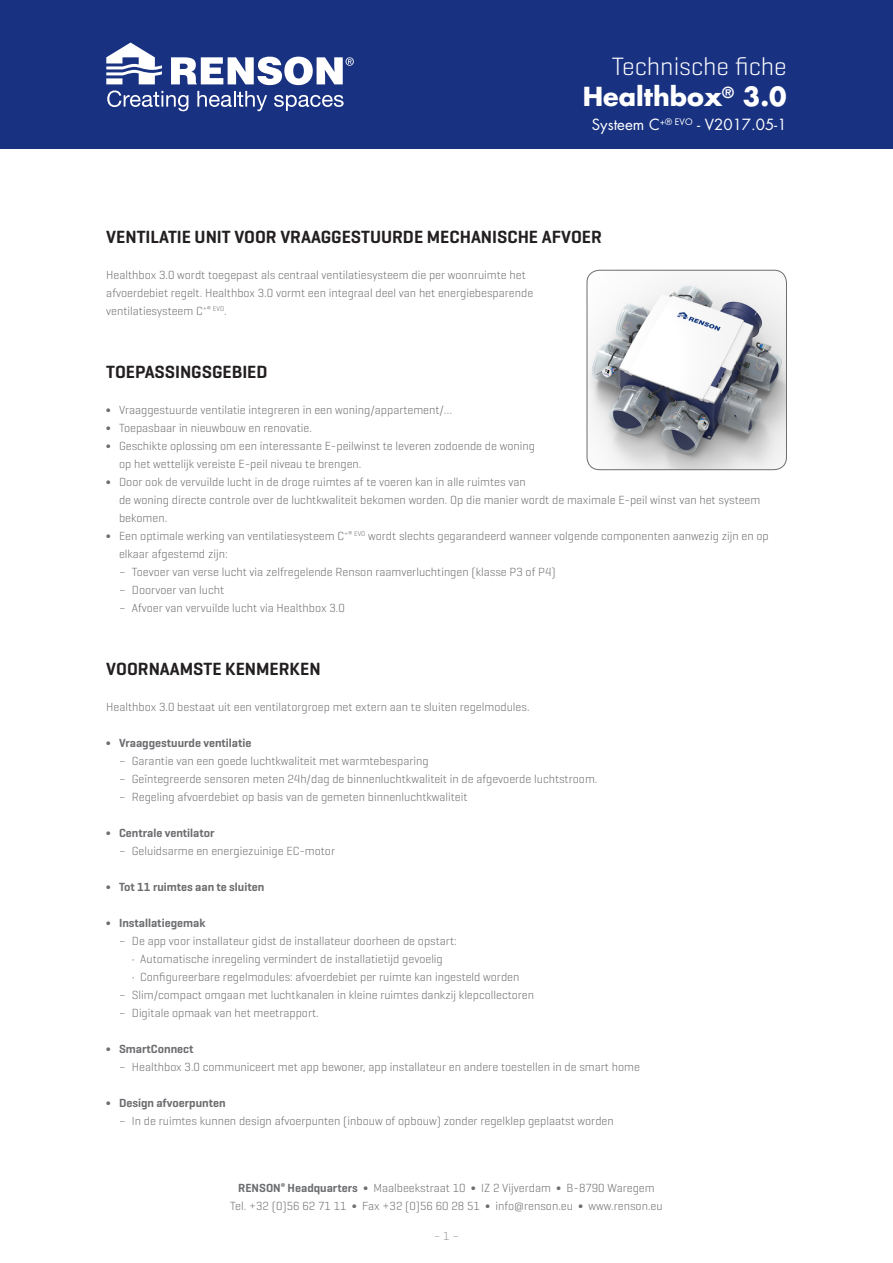
<style>
.page{position:relative;width:893px;height:1263px;background:#fff}
.page>*{position:absolute;margin:0;border:0;box-sizing:border-box;transform-origin:0 0}
.t1{font:300 25.5px "Geogrotesque";color:#fff}
.t2{font:700 25.5px "Futura Std";color:#fff}
.Titel_Paragraaf{font:600 18px "Geogrotesque";color:#231f20}
.t3{font:15px "Futura Std";color:#fff}
.Insprong_2{font:300 12px "Geogrotesque";color:#6c6d70}
.Insprong_1{font:300 12px/18px "Geogrotesque";color:#6c6d70}
.Text_Body{font:300 12px/18px "Geogrotesque";color:#6c6d70}
.Insprong_3{font:300 12px "Geogrotesque";color:#6c6d70}
.Insprong_1-2{font:600 12px "Geogrotesque";color:#6c6d70}
.Text_Body-2{font:300 12px "Geogrotesque";color:#939598}
.s1{font-weight:300}
.s2{font-weight:600}
</style>
<div class="page">
<div style="left:0;top:0;width:893px;height:149px;background:#183181"></div>
<svg style="left:106px;top:43px;width:248px;height:68px"></svg>
<svg style="left:587px;top:270px;width:200px;height:200px"></svg>
<h1 class="t1" style="left:612px;top:50px;width:177px">Technische fiche</h1>
<h1 class="t2" style="left:583px;top:80px;width:205px">Healthbox<sup>®</sup> 3.0</h1>
<p class="t3" style="left:592px;top:115px;width:196px">Systeem C<sup>+®</sup> <sup>EVO</sup> - V2017.05-1</p>
<p class="Titel_Paragraaf" style="left:106px;top:226px;width:497px">VENTILATIE UNIT VOOR VRAAGGESTUURDE MECHANISCHE AFVOER</p>
<p class="Text_Body" style="left:106px;top:266px;width:428px">Healthbox 3.0 wordt toegepast als centraal ventilatiesysteem die per woonruimte het afvoerdebiet regelt. Healthbox 3.0 vormt een integraal deel van het energiebesparende ventilatiesysteem C<sup>+®</sup> <sup>EVO</sup>.</p>
<p class="Titel_Paragraaf" style="left:106px;top:361px;width:163px">TOEPASSINGSGEBIED</p>
<p class="Insprong_1" style="left:106px;top:401px;width:348px">∫ Vraaggestuurde ventilatie integreren in een woning/appartement/…</p>
<p class="Insprong_1" style="left:106px;top:419px;width:207px">∫ Toepasbaar in nieuwbouw en renovatie.</p>
<p class="Insprong_1" style="left:119px;top:437px;width:417px;text-indent:-13px">∫ Geschikte oplossing om een interessante E-peilwinst te leveren zodoende de woning op het wettelijk vereiste E-peil niveau te brengen.</p>
<p class="Insprong_1" style="left:119px;top:473px;width:643px;text-indent:-13px">∫ Door ook de vervuilde lucht in de droge ruimtes af te voeren kan in alle ruimtes van<br>de woning directe controle over de luchtkwaliteit bekomen worden. Op die manier wordt de maximale E-peil winst van het systeem bekomen.</p>
<p class="Insprong_1" style="left:119px;top:527px;width:651px;text-indent:-13px">∫ Een optimale werking van ventilatiesysteem C<sup>+®</sup> <sup>EVO</sup> wordt slechts gegarandeerd wanneer volgende componenten aanwezig zijn en op elkaar afgestemd zijn:</p>
<p class="Insprong_2" style="left:119px;top:565px;width:438px">– Toevoer van verse lucht via zelfregelende Renson raamverluchtingen (klasse P3 of P4)</p>
<p class="Insprong_2" style="left:119px;top:583px;width:107px">– Doorvoer van lucht</p>
<p class="Insprong_2" style="left:119px;top:601px;width:227px">– Afvoer van vervuilde lucht via Healthbox 3.0</p>
<p class="Titel_Paragraaf" style="left:106px;top:658px;width:216px">VOORNAAMSTE KENMERKEN</p>
<p class="Text_Body" style="left:106px;top:698px;width:425px">Healthbox 3.0 bestaat uit een ventilatorgroep met extern aan te sluiten regelmodules.</p>
<p class="Insprong_1-2" style="left:106px;top:736px;width:147px"><span class="s1">∫</span> Vraaggestuurde ventilatie</p>
<p class="Insprong_2" style="left:119px;top:754px;width:311px">– Garantie van een goede luchtkwaliteit met warmtebesparing</p>
<p class="Insprong_2" style="left:119px;top:772px;width:480px">– Geïntegreerde sensoren meten 24h/dag de binnenluchtkwaliteit in de afgevoerde luchtstroom.</p>
<p class="Insprong_2" style="left:119px;top:790px;width:350px">– Regeling afvoerdebiet op basis van de gemeten binnenluchtkwaliteit</p>
<p class="Insprong_1-2" style="left:106px;top:826px;width:110px"><span class="s1">∫</span> Centrale ventilator</p>
<p class="Insprong_2" style="left:119px;top:844px;width:217px">– Geluidsarme en energiezuinige EC-motor</p>
<p class="Insprong_1-2" style="left:106px;top:880px;width:159px"><span class="s1">∫</span> Tot 11 ruimtes aan te sluiten</p>
<p class="Insprong_1-2" style="left:106px;top:916px;width:100px"><span class="s1">∫</span> Installatiegemak</p>
<p class="Insprong_2" style="left:119px;top:934px;width:339px">– De app voor installateur gidst de installateur doorheen de opstart:</p>
<p class="Insprong_3" style="left:132px;top:952px;width:313px">• Automatische inregeling vermindert de installatietijd gevoelig</p>
<p class="Insprong_3" style="left:132px;top:970px;width:389px">• Configureerbare regelmodules: afvoerdebiet per ruimte kan ingesteld worden</p>
<p class="Insprong_2" style="left:119px;top:988px;width:417px">– Slim/compact omgaan met luchtkanalen in kleine ruimtes dankzij klepcollectoren</p>
<p class="Insprong_2" style="left:119px;top:1006px;width:201px">– Digitale opmaak van het meetrapport.</p>
<p class="Insprong_1-2" style="left:106px;top:1042px;width:89px"><span class="s1">∫</span> SmartConnect</p>
<p class="Insprong_2" style="left:119px;top:1060px;width:522px">– Healthbox 3.0 communiceert met app bewoner, app installateur en andere toestellen in de smart home</p>
<p class="Insprong_1-2" style="left:106px;top:1096px;width:121px"><span class="s1">∫</span> Design afvoerpunten</p>
<p class="Insprong_2" style="left:119px;top:1114px;width:496px">– In de ruimtes kunnen design afvoerpunten (inbouw of opbouw) zonder regelklep geplaatst worden</p>
<p class="Insprong_1" style="left:230px;top:1179px;width:434px;text-align:center"><span class="s2">RENSON</span><sup>®</sup> <span class="s2">Headquarters</span> ∫ Maalbeekstraat 10 ∫ IZ 2 Vijverdam ∫ B-8790 Waregem<br>Tel. +32 (0)56 62 71 11 ∫ Fax +32 (0)56 60 28 51 ∫ info@renson.eu ∫ www.renson.eu</p>
<p class="Text_Body-2" style="left:434px;top:1228px;width:27px">– 1 –</p>
</div>
